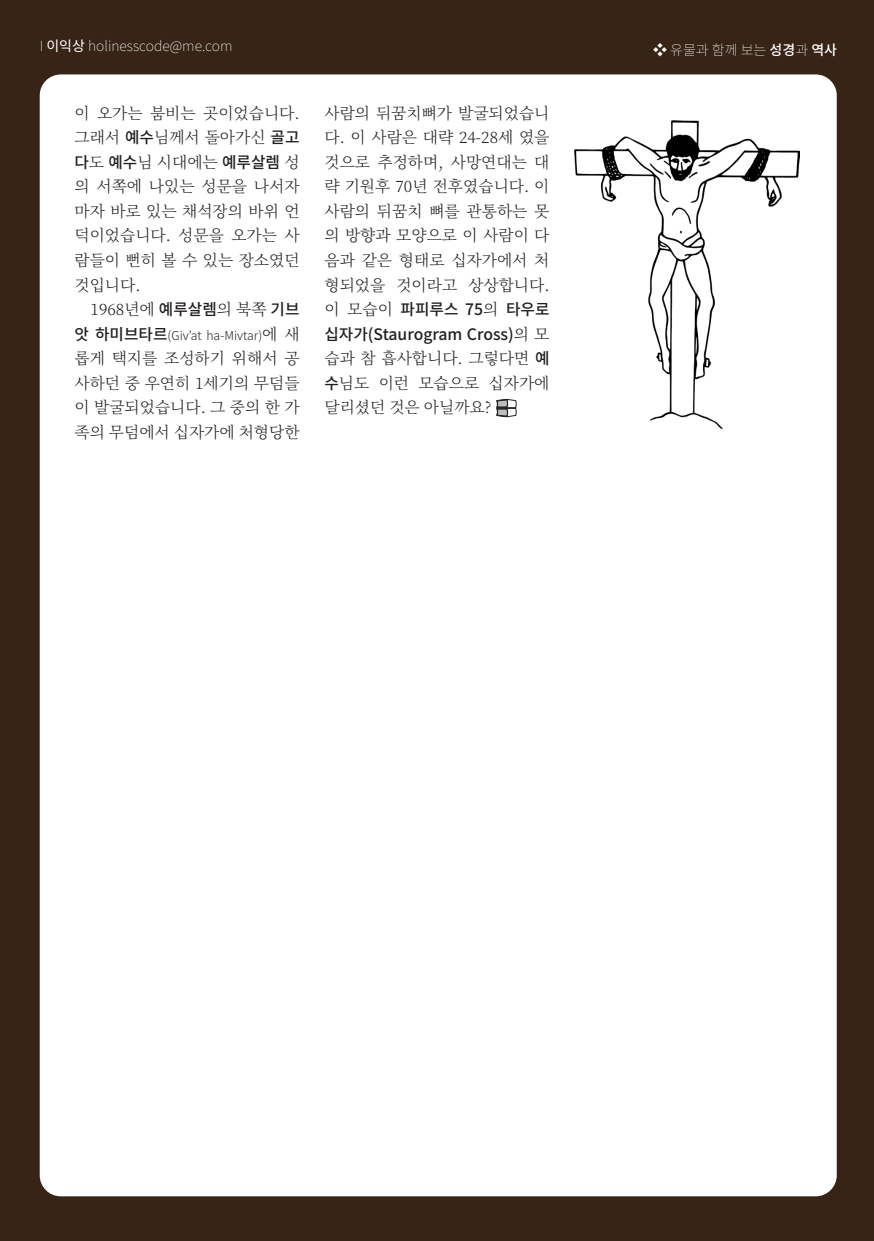
<style>
.page{position:relative;width:874px;height:1241px;background:#fff}
.page>*{position:absolute;margin:0;border:0;box-sizing:border-box;transform-origin:0 0}
.t1{font:300 15.75px/24.5px "Noto Serif CJ Kkr";color:#231f20;text-align:justify}
.t2{font:100 14px "Noto Sans CJ Kkr";color:#fff}
.t3{font:300 12.25px "Noto Sans CJ Kkr";color:#241e1b}
.s1{font-weight:400}
.s2{font-weight:500}
.s3{font-family:"Noto Sans CJ Kkr";font-weight:500}
.s4{font-weight:500;font-size:15.75px;color:#231f20}
.s5{font-family:"Noto Serif CJ Kkr";font-size:15.75px;color:#231f20}
</style>
<div class="page">
<div style="left:0;top:0;width:873px;height:1240px;background:#372416"></div>
<div style="left:40px;top:74px;width:796px;height:1122px;background:#fff;border-radius:21px"></div>
<svg style="left:496px;top:399px;width:20px;height:18px"></svg>
<img style="left:574px;top:121px;width:225px;height:307px">
<p class="t2" style="left:40px;top:38px;width:194px">I <span class="s1">이익상</span> holinesscode@me.com</p>
<p class="t2" style="left:652px;top:41px;width:185px">❖ 유물과 함께 보는 <span class="s2">성경</span>과 <span class="s2">역사</span></p>
<p class="t1" style="left:74px;top:101px;width:226px">이 오가는 붐비는 곳이었습니다. 그래서 <span class="s3">예수</span>님께서 돌아가신 <span class="s3">골고 다</span>도 <span class="s3">예수</span>님 시대에는 <span class="s3">예루살렘</span> 성 의 서쪽에 나있는 성문을 나서자 마자 바로 있는 채석장의 바위 언 덕이었습니다. 성문을 오가는 사 람들이 뻔히 볼 수 있는 장소였던 것입니다.</p>
<p class="t1" style="left:90px;top:297px;width:210px">1968년에 <span class="s3">예루살렘</span>의 북쪽 <span class="s3">기브</span></p>
<p class="t3" style="left:74px;top:328px;width:226px"><span class="s4">앗 하미브타르</span>(Giv’at ha-Mivtar)<span class="s5">에 새</span></p>
<p class="t1" style="left:74px;top:346px;width:226px">롭게 택지를 조성하기 위해서 공 사하던 중 우연히 1세기의 무덤들 이 발굴되었습니다. 그 중의 한 가 족의 무덤에서 십자가에 처형당한</p>
<p class="t1" style="left:324px;top:101px;width:226px">사람의 뒤꿈치뼈가 발굴되었습니 다. 이 사람은 대략 24-28세 였을 것으로 추정하며, 사망연대는 대 략 기원후 70년 전후였습니다. 이 사람의 뒤꿈치 뼈를 관통하는 못 의 방향과 모양으로 이 사람이 다 음과 같은 형태로 십자가에서 처 형되었을 것이라고 상상합니다. 이 모습이 <span class="s3">파피루스 75</span>의 <span class="s3">타우로 십자가(Staurogram Cross)</span>의 모 습과 참 흡사합니다. 그렇다면 <span class="s3">예 수</span>님도 이런 모습으로 십자가에 달리셨던 것은 아닐까요?</p>
</div>
